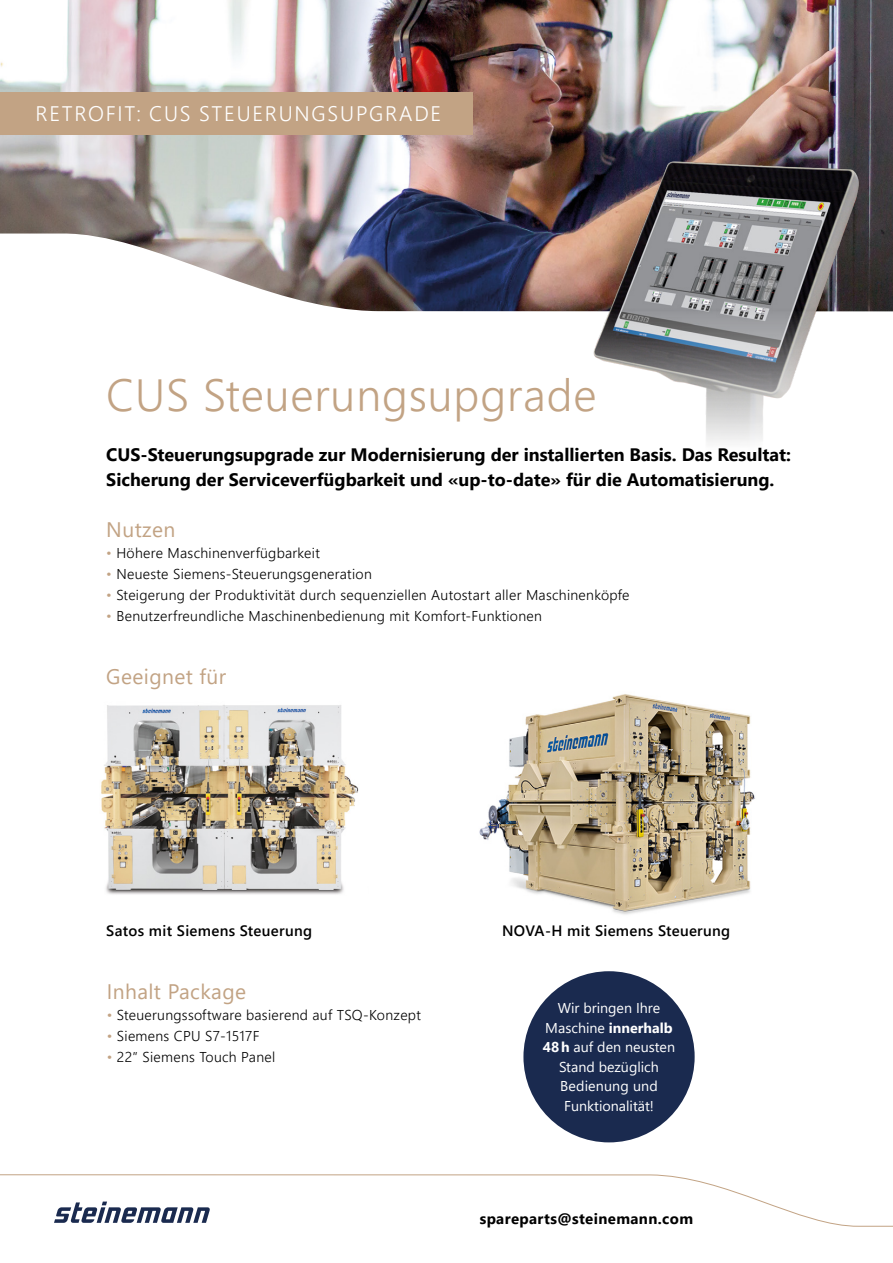
<style>
.page{position:relative;width:893px;height:1263px;background:#fff}
.page>*{position:absolute;margin:0;border:0;box-sizing:border-box;transform-origin:0 0}
.t1{font:300 45px "Segoe UI";letter-spacing:.02em;color:#c2a384}
.t2{font:21px "Segoe UI";letter-spacing:.02em;color:#c2a384}
.t3{font:300 21px "Segoe UI";letter-spacing:.085em;color:#fff}
.t4{font:700 18px/25.5px "Segoe UI";color:#000}
.t5{font:600 15px "Segoe UI";letter-spacing:.02em;color:#000}
.t6{font:700 15px "Segoe UI";letter-spacing:.025em;color:#000}
.t7{font:300 14.25px "Segoe UI";letter-spacing:.02em;color:#000}
.t8{font:14.25px/19.5px "Segoe UI";color:#fff;text-align:center}
.s1{color:#c2a384}
.s2{font-weight:700}
</style>
<div class="page">
<img style="left:0;top:0;width:893px;height:233px">
<img style="left:0;top:233px;width:893px;height:79px">
<svg style="left:0;top:1174px;width:893px;height:53px"></svg>
<img style="left:479px;top:694px;width:276px;height:221px">
<div style="left:0;top:93px;width:472px;height:42px;background:#c2a384"></div>
<div style="left:523px;top:971px;width:172px;height:171px;background:#1a2a4f;border-radius:50%"></div>
<img style="left:101px;top:705px;width:258px;height:190px">
<img style="left:570px;top:140px;width:315px;height:302px">
<h2 class="t3" style="left:35px;top:94px;width:407px">RETROFIT: CUS STEUERUNGSUPGRADE</h2>
<h1 class="t1" style="left:106px;top:353px;width:492px">CUS Steuerungsupgrade</h1>
<p class="t4" style="left:106px;top:440px;width:686px">CUS-Steuerungsupgrade zur Modernisierung der installierten Basis. Das Resultat:<br>Sicherung der Serviceverfügbarkeit und «up-to-date» für die Automatisierung.</p>
<h2 class="t2" style="left:106px;top:510px;width:71px">Nutzen</h2>
<p class="t7" style="left:106px;top:540px;width:215px"><span class="s1">•</span> Höhere Maschinenverfügbarkeit</p>
<p class="t7" style="left:106px;top:561px;width:267px"><span class="s1">•</span> Neueste Siemens-Steuerungsgeneration</p>
<p class="t7" style="left:106px;top:582px;width:525px"><span class="s1">•</span> Steigerung der Produktivität durch sequenziellen Autostart aller Maschinenköpfe</p>
<p class="t7" style="left:106px;top:603px;width:437px"><span class="s1">•</span> Benutzerfreundliche Maschinenbedienung mit Komfort-Funktionen</p>
<h2 class="t2" style="left:106px;top:657px;width:121px">Geeignet für</h2>
<p class="t5" style="left:106px;top:917px;width:207px">Satos mit Siemens Steuerung</p>
<p class="t5" style="left:502px;top:917px;width:230px">NOVA-H mit Siemens Steuerung</p>
<h2 class="t2" style="left:107px;top:972px;width:141px">Inhalt Package</h2>
<p class="t7" style="left:107px;top:1002px;width:316px"><span class="s1">•</span> Steuerungssoftware basierend auf TSQ-Konzept</p>
<p class="t7" style="left:107px;top:1023px;width:154px"><span class="s1">•</span> Siemens CPU S7-1517F</p>
<p class="t7" style="left:107px;top:1044px;width:170px"><span class="s1">•</span> 22″ Siemens Touch Panel</p>
<p class="t8" style="left:543px;top:997px;width:134px">Wir bringen Ihre<br>Maschine <span class="s2">innerhalb<br>48h</span> auf den neusten<br>Stand bezüglich<br>Bedienung und<br>Funktionalität!</p>
<p class="t6" style="left:480px;top:1204px;width:215px">spareparts@steinemann.com</p>
</div>
